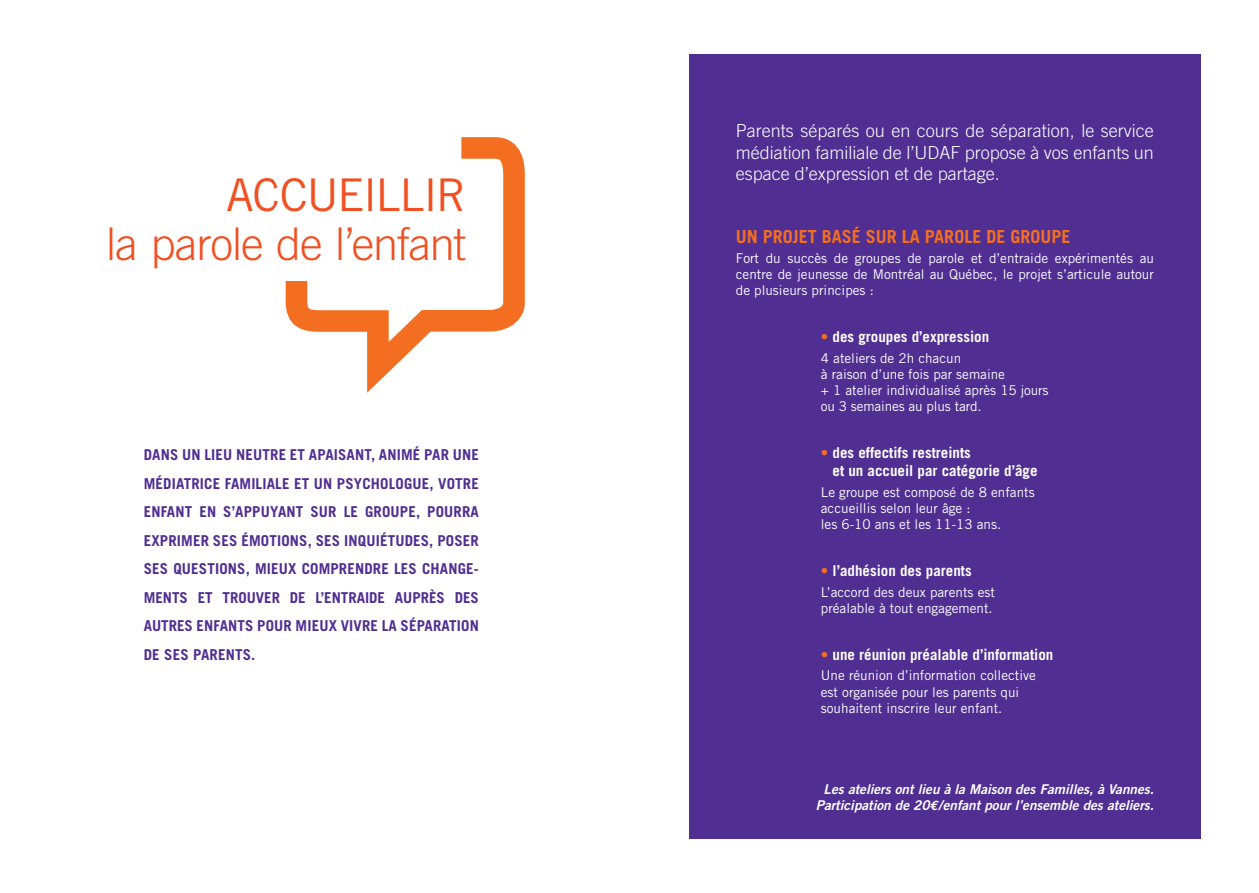
<style>
.page{position:relative;width:1259px;height:893px;background:#fff}
.page>*{position:absolute;margin:0;border:0;box-sizing:border-box;transform-origin:0 0}
.t1{font:300 45.15px "Trade Gothic";letter-spacing:-.025em;color:#f05022}
.t2{font:45.15px "Trade Gothic";letter-spacing:-.035em;color:#f05022}
.t3{font:300 18px/21.6px "Trade Gothic";color:#fff;text-align:justify}
.t4{font:700 18px "Trade Gothic";color:#f36e21}
.t5{font:700 15px/28.5px "Trade Gothic";letter-spacing:.01em;color:#502e92;text-align:justify}
.t6{font:700 15px/18px "Trade Gothic";color:#fff}
.t7{font:13.5px/16.2px "Trade Gothic";color:#fff}
.t8{font:italic 13.5px/16.2px "Trade Gothic Bold Two";color:#fff;text-align:center}
.s1{color:#f36e21}
.s2{font-family:"Euro Mono";font-weight:700}
</style>
<div class="page">
<svg style="left:285px;top:137px;width:240px;height:256px"></svg>
<div style="left:689px;top:54px;width:511px;height:785px;background:#502e92"></div>
<h1 class="t2" style="left:226px;top:167px;width:241px">ACCUEILLIR</h1>
<h1 class="t1" style="left:106px;top:217px;width:361px">la parole de l’enfant</h1>
<p class="t5" style="left:144px;top:440px;width:337px">DANS UN LIEU NEUTRE ET APAISANT, ANIMÉ PAR UNE MÉDIATRICE FAMILIALE ET UN PSYCHOLOGUE, VOTRE ENFANT EN S’APPUYANT SUR LE GROUPE, POURRA EXPRIMER SES ÉMOTIONS, SES INQUIÉTUDES, POSER SES QUESTIONS, MIEUX COMPRENDRE LES CHANGE-MENTS ET TROUVER DE L’ENTRAIDE AUPRÈS DES AUTRES ENFANTS POUR MIEUX VIVRE LA SÉPARATION DE SES PARENTS.</p>
<h2 class="t3" style="left:736px;top:119px;width:420px">Parents séparés ou en cours de séparation, le service médiation familiale de l’UDAF propose à vos enfants un espace d’expression et de partage.</h2>
<h2 class="t4" style="left:736px;top:225px;width:336px">UN PROJET BASÉ SUR LA PAROLE DE GROUPE</h2>
<p class="t7" style="left:736px;top:250px;width:419px;text-align:justify">Fort du succès de groupes de parole et d’entraide expérimentés au centre de jeunesse de Montréal au Québec, le projet s’articule autour de plusieurs principes :</p>
<p class="t6" style="left:821px;top:328px;width:170px"><span class="s1">•</span> des groupes d’expression</p>
<p class="t7" style="left:821px;top:350px;width:229px">4 ateliers de 2h chacun<br>à raison d’une fois par semaine<br>+ 1 atelier individualisé après 15 jours ou 3 semaines au plus tard.</p>
<p class="t6" style="left:832px;top:444px;width:207px;text-indent:-12px"><span class="s1">•</span> des effectifs restreints<br>et un accueil par catégorie d’âge</p>
<p class="t7" style="left:821px;top:484px;width:215px">Le groupe est composé de 8 enfants accueillis selon leur âge :<br>les 6-10 ans et les 11-13 ans.</p>
<p class="t6" style="left:821px;top:562px;width:152px"><span class="s1">•</span> l’adhésion des parents</p>
<p class="t7" style="left:821px;top:584px;width:175px">L’accord des deux parents est préalable à tout engagement.</p>
<p class="t6" style="left:821px;top:645px;width:234px"><span class="s1">•</span> une réunion préalable d’information</p>
<p class="t7" style="left:821px;top:667px;width:216px">Une réunion d’information collective est organisée pour les parents qui souhaitent inscrire leur enfant.</p>
<p class="t8" style="left:816px;top:781px;width:340px">Les ateliers ont lieu à la Maison des Familles, à Vannes.<br>Participation de 20<span class="s2">€</span>/enfant pour l’ensemble des ateliers.</p>
</div>
